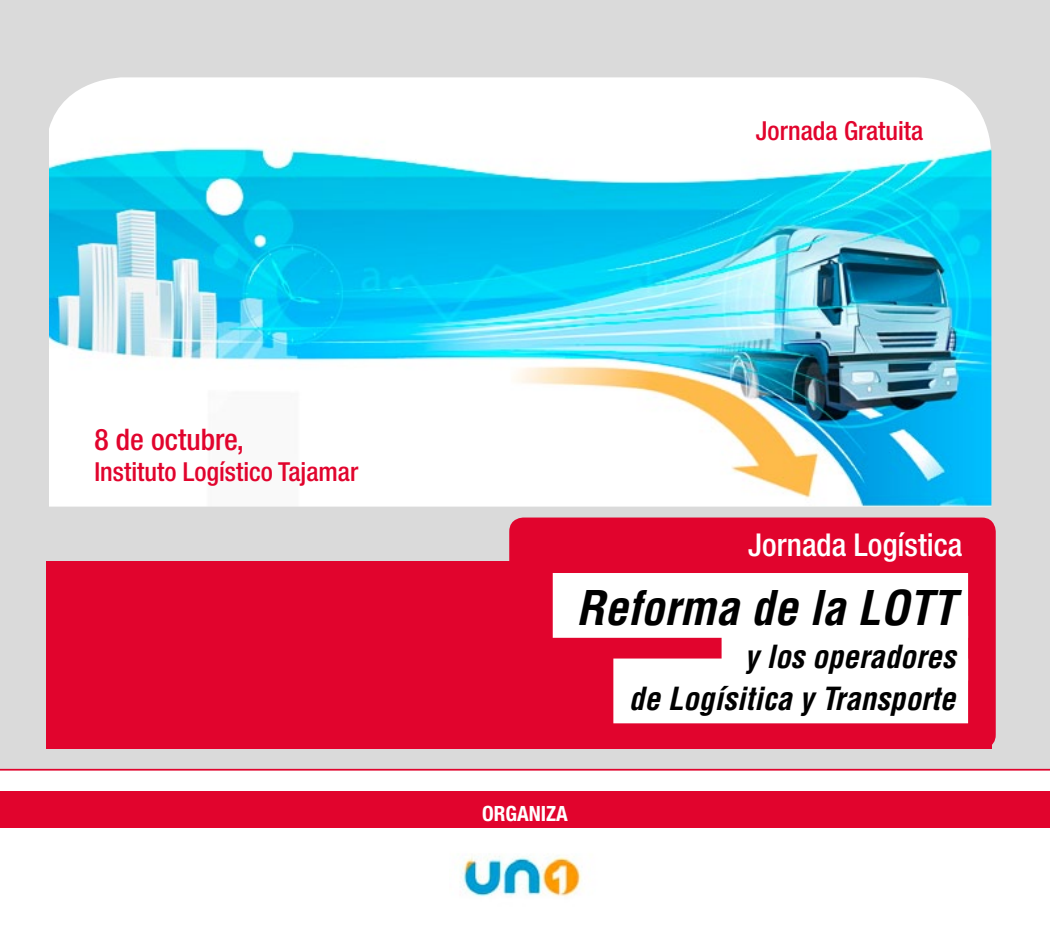
<style>
.page{position:relative;width:1050px;height:944px;background:#fff}
.page>*{position:absolute;margin:0;border:0;box-sizing:border-box;transform-origin:0 0}
.t1{font:italic 700 condensed 46.55px "Helvetica";color:#000}
.t2{font:500 condensed 31.5px "Helvetica Neue";color:#fff}
.t3{font:italic 700 condensed 31.15px/42.7px "Helvetica";color:#000;text-align:right}
.t4{font:500 condensed 29.75px "Helvetica Neue";color:#e1042d}
.t5{font:500 condensed 26.25px "Helvetica Neue";color:#e1042d}
.t6{font:700 condensed 21px "Helvetica Neue";color:#fff}
</style>
<div class="page">
<div style="left:0;top:0;width:1050px;height:770px;background:#dadada"></div>
<img style="left:49px;top:77px;width:942px;height:429px">
<div style="left:0;top:790px;width:1050px;height:37px;background:#e1042d"></div>
<div style="left:46px;top:561px;width:945px;height:187px;background:#e1042d"></div>
<div style="left:509px;top:517px;width:487px;height:231px;background:#e1042d;border-radius:14px"></div>
<div style="left:553px;top:573px;width:415px;height:64px;background:#fff"></div>
<div style="left:722px;top:615px;width:246px;height:65px;background:#fff"></div>
<div style="left:613px;top:658px;width:355px;height:65px;background:#fff"></div>
<img style="left:461px;top:856px;width:121px;height:41px">
<p class="t4" style="left:94px;top:421px;width:151px">8 de octubre,</p>
<p class="t5" style="left:94px;top:456px;width:265px">Instituto Logístico Tajamar</p>
<p class="t5" style="left:756px;top:115px;width:169px">Jornada Gratuita</p>
<p class="t2" style="left:748px;top:526px;width:216px">Jornada Logística</p>
<h1 class="t1" style="left:576px;top:578px;width:381px">Reforma de la LOTT</h1>
<p class="t3" style="left:629px;top:634px;width:328px">y los operadores<br>de Logísitica y Transporte</p>
<p class="t6" style="left:482px;top:800px;width:87px">ORGANIZA</p>
</div>
